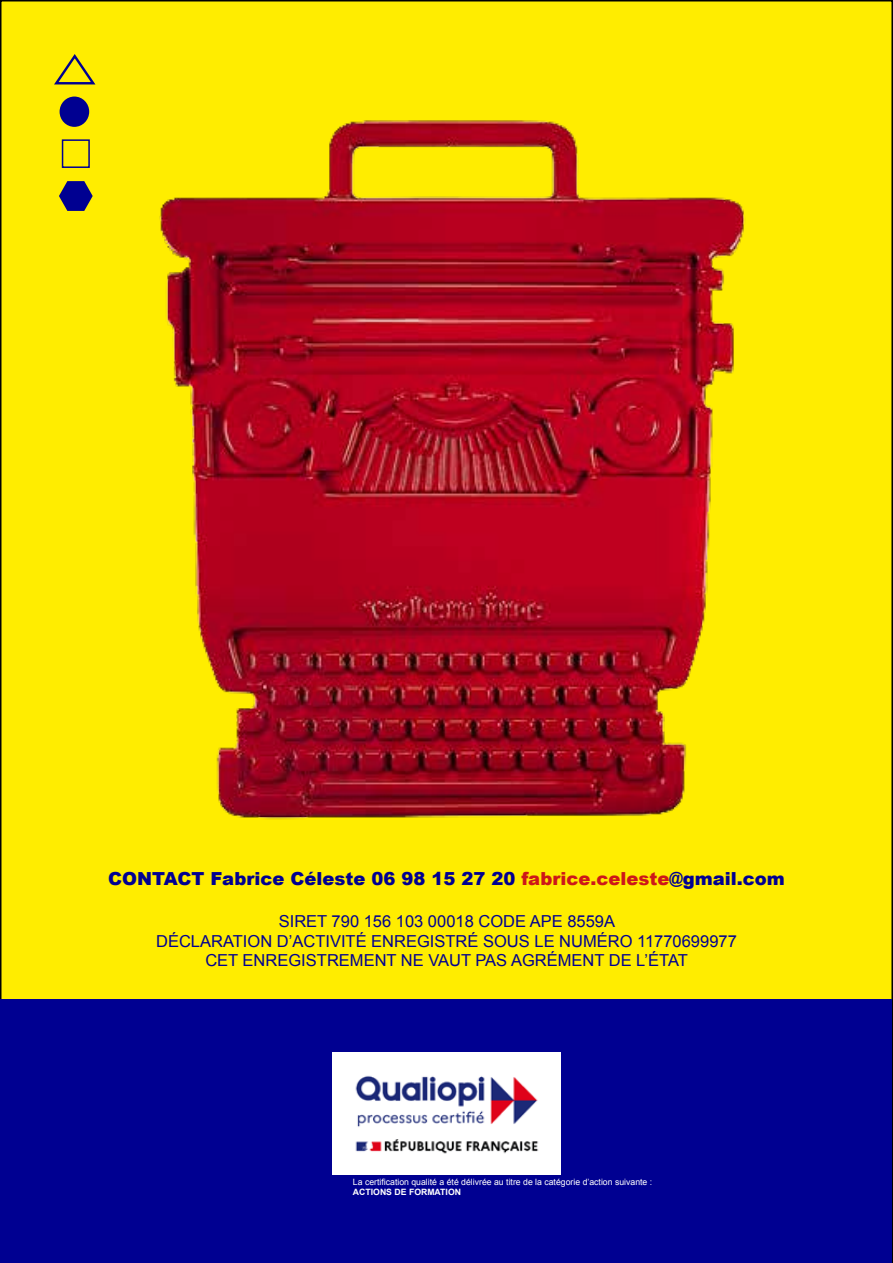
<style>
.page{position:relative;width:893px;height:1263px;background:#fff}
.page>*{position:absolute;margin:0;border:0;box-sizing:border-box;transform-origin:0 0}
.t1{font:900 18px "Arial";color:#000091}
.t2{font:16.5px/19.8px "Arial";color:#000091;text-align:center}
.t3{font:8.7px "Arial";color:#fff}
.t4{font:700 8.7px "Arial";color:#fff}
.s1{color:#cd1719}
</style>
<div class="page">
<div style="left:1px;top:1px;width:891px;height:1261px;background:#ffed00"></div>
<img style="left:159px;top:120px;width:586px;height:700px">
<div style="left:62px;top:139px;width:28px;height:29px;border:2px solid #000091"></div>
<svg style="left:59px;top:181px;width:34px;height:30px"></svg>
<svg style="left:54px;top:54px;width:42px;height:31px"></svg>
<div style="left:60px;top:97px;width:29px;height:30px;background:#000091;border-radius:50%"></div>
<div style="left:1px;top:999px;width:891px;height:263px;background:#000091"></div>
<img style="left:333px;top:1052px;width:227px;height:122px">
<p class="t1" style="left:108px;top:866px;width:678px">CONTACT Fabrice Céleste 06 98 15 27 20 <span class="s1">fabrice.celeste</span>@gmail.com</p>
<p class="t2" style="left:156px;top:911px;width:582px">SIRET 790 156 103 00018 CODE APE 8559A<br>DÉCLARATION D’ACTIVITÉ ENREGISTRÉ SOUS LE NUMÉRO 11770699977<br>CET ENREGISTREMENT NE VAUT PAS AGRÉMENT DE L’ÉTAT</p>
<p class="t3" style="left:353px;top:1176px;width:301px">La certification qualité a été délivrée au titre de la catégorie d’action suivante :</p>
<p class="t4" style="left:353px;top:1186px;width:110px">ACTIONS DE FORMATION</p>
</div>
